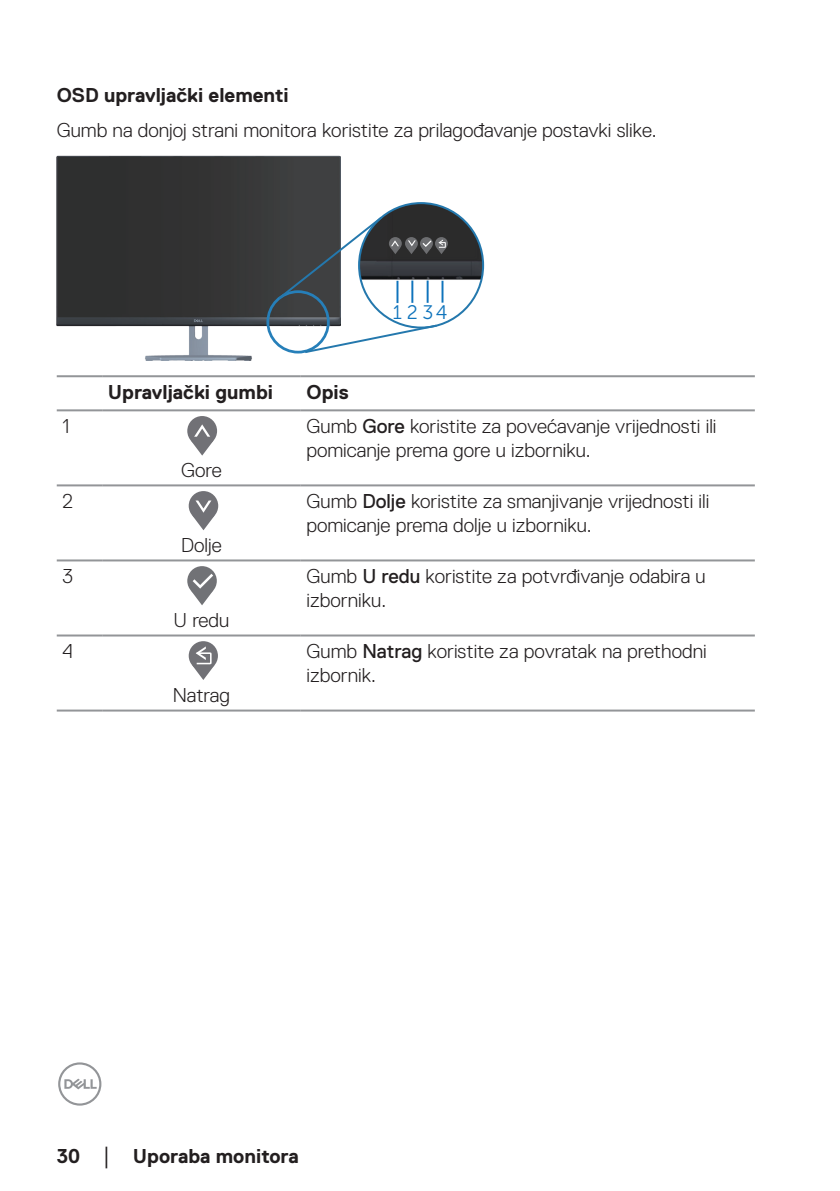
<style>
.page{position:relative;width:840px;height:1191px;background:#fff}
.page>*{position:absolute;margin:0;border:0;box-sizing:border-box;transform-origin:0 0}
.text{font:300 20px/24px "Dell Replica";color:#231f20}
.Head3{font:700 20px "Dell Replica";color:#231f20}
.text_bold{font:700 20px "Dell Replica";color:#231f20}
.t1{font:19.6px "Museo Sans For Dell 300";color:#1074bc}
.s1{font-weight:400}
.s2{font-family:"Times New Roman";font-weight:400;font-size:18px}
</style>
<div class="page">
<svg style="left:58px;top:1062px;width:43px;height:43px"></svg>
<img style="left:57px;top:156px;width:283px;height:204px">
<div style="left:266px;top:290px;width:63px;height:63px;border:3px solid #267fb9;border-radius:50%"></div>
<img style="left:359px;top:203px;width:124px;height:124px;border-radius:62px">
<svg style="left:388px;top:237px;width:13px;height:13px"></svg>
<svg style="left:390px;top:240px;width:10px;height:14px"></svg>
<div style="left:405px;top:237px;width:12px;height:13px;background:#6c6d70;border-radius:50%"></div>
<div style="left:420px;top:237px;width:12px;height:13px;background:#6c6d70;border-radius:50%"></div>
<div style="left:435px;top:237px;width:12px;height:13px;background:#6c6d70;border-radius:50%"></div>
<svg style="left:406px;top:239px;width:40px;height:15px"></svg>
<svg style="left:276px;top:215px;width:108px;height:86px"></svg>
<svg style="left:303px;top:323px;width:135px;height:31px"></svg>
<hr style="left:57px;top:375px;width:45px;height:2px;background:#939598">
<hr style="left:102px;top:375px;width:198px;height:2px;background:#939598">
<hr style="left:300px;top:375px;width:454px;height:2px;background:#939598">
<hr style="left:57px;top:409px;width:45px;height:2px;background:#939598">
<hr style="left:102px;top:409px;width:198px;height:2px;background:#939598">
<hr style="left:300px;top:409px;width:454px;height:2px;background:#939598">
<hr style="left:57px;top:484px;width:45px;height:2px;background:#939598">
<hr style="left:102px;top:484px;width:198px;height:2px;background:#939598">
<hr style="left:300px;top:484px;width:454px;height:2px;background:#939598">
<hr style="left:57px;top:559px;width:45px;height:2px;background:#939598">
<hr style="left:102px;top:559px;width:198px;height:2px;background:#939598">
<hr style="left:300px;top:559px;width:454px;height:2px;background:#939598">
<hr style="left:57px;top:634px;width:45px;height:2px;background:#939598">
<hr style="left:102px;top:634px;width:198px;height:2px;background:#939598">
<hr style="left:300px;top:634px;width:454px;height:2px;background:#939598">
<hr style="left:57px;top:709px;width:45px;height:2px;background:#939598">
<hr style="left:102px;top:709px;width:198px;height:2px;background:#939598">
<hr style="left:300px;top:709px;width:454px;height:2px;background:#939598">
<div style="left:187px;top:416px;width:30px;height:30px;background:#717176;border-radius:50%"></div>
<svg style="left:191px;top:424px;width:22px;height:31px"></svg>
<div style="left:189px;top:491px;width:29px;height:29px;background:#717176;border-radius:50%"></div>
<svg style="left:192px;top:500px;width:23px;height:30px"></svg>
<svg style="left:187px;top:566px;width:30px;height:29px"></svg>
<svg style="left:190px;top:571px;width:26px;height:34px"></svg>
<div style="left:189px;top:641px;width:29px;height:29px;background:#717176;border-radius:50%"></div>
<svg style="left:192px;top:646px;width:22px;height:34px"></svg>
<p class="Head3" style="left:57px;top:84px;width:233px">OSD upravljački elementi</p>
<p class="text" style="left:57px;top:119px;width:601px">Gumb na donjoj strani monitora koristite za prilagođavanje postavki slike.</p>
<p class="t1" style="left:392px;top:302px;width:56px">1234</p>
<p class="text_bold" style="left:108px;top:381px;width:167px">Upravljački gumbi</p>
<p class="text_bold" style="left:306px;top:381px;width:44px">Opis</p>
<p class="text" style="left:62px;top:414px;width:8px">1</p>
<p class="text" style="left:181px;top:458px;width:42px">Gore</p>
<p class="text" style="left:306px;top:414px;width:411px">Gumb <span class="s1">Gore</span> koristite za povećavanje vrijednosti ili pomicanje prema gore u izborniku.</p>
<p class="text" style="left:62px;top:489px;width:12px">2</p>
<p class="text" style="left:181px;top:533px;width:42px">Dolje</p>
<p class="text" style="left:306px;top:489px;width:404px">Gumb <span class="s1">Dolje</span> koristite za smanjivanje vrijednosti ili pomicanje prema dolje u izborniku.</p>
<p class="text" style="left:62px;top:564px;width:12px">3</p>
<p class="text" style="left:306px;top:564px;width:400px">Gumb <span class="s1">U redu</span> koristite za potvrđivanje odabira u izborniku.</p>
<p class="text" style="left:173px;top:608px;width:57px">U redu</p>
<p class="text" style="left:62px;top:639px;width:12px">4</p>
<p class="text" style="left:306px;top:639px;width:401px">Gumb <span class="s1">Natrag</span> koristite za povratak na prethodni izbornik.</p>
<p class="text" style="left:173px;top:683px;width:59px">Natrag</p>
<p class="Head3" style="left:57px;top:1144px;width:243px">30 <span class="s2">│</span> Uporaba monitora</p>
</div>
